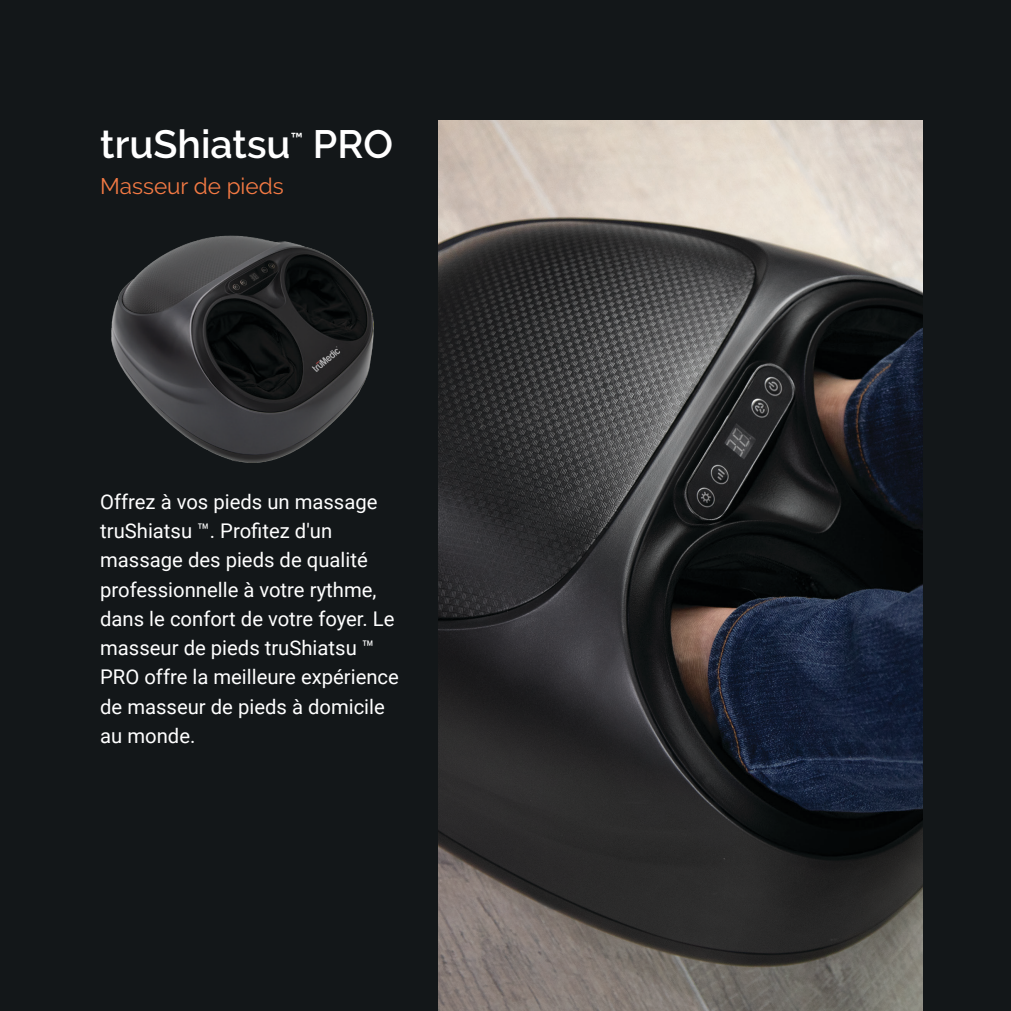
<style>
.page{position:relative;width:1011px;height:1011px;background:#fff}
.page>*{position:absolute;margin:0;border:0;box-sizing:border-box;transform-origin:0 0}
.H4__Other_Products{font:600 39.38px "Raleway";color:#fff}
.H5__Other_Products{font:22.5px "Raleway";color:#f47a44}
.Body_Copy{font:20.25px/29.2px "Roboto";color:#fff}
.H4__Other_Products-2{font:600 15.75px "Raleway";color:#fff}
</style>
<div class="page">
<div style="left:0;top:0;width:19px;height:1010px;background:#131719"></div>
<div style="left:19px;top:0;width:991px;height:1010px;background:#131719"></div>
<img style="left:439px;top:120px;width:482px;height:890px">
<img style="left:111px;top:235px;width:263px;height:228px">
<p class="H4__Other_Products" style="left:100px;top:121px;width:192px">truShiatsu</p>
<p class="H4__Other_Products-2" style="left:290px;top:129px;width:14px">™</p>
<p class="H4__Other_Products" style="left:313px;top:121px;width:82px">PRO</p>
<p class="H5__Other_Products" style="left:100px;top:173px;width:185px">Masseur de pieds</p>
<p class="Body_Copy" style="left:100px;top:486px;width:300px">Offrez à vos pieds un massage truShiatsu ™. Profitez d'un massage des pieds de qualité professionnelle à votre rythme, dans le confort de votre foyer. Le masseur de pieds truShiatsu ™<br>PRO offre la meilleure expérience de masseur de pieds à domicile au monde.</p>
</div>
